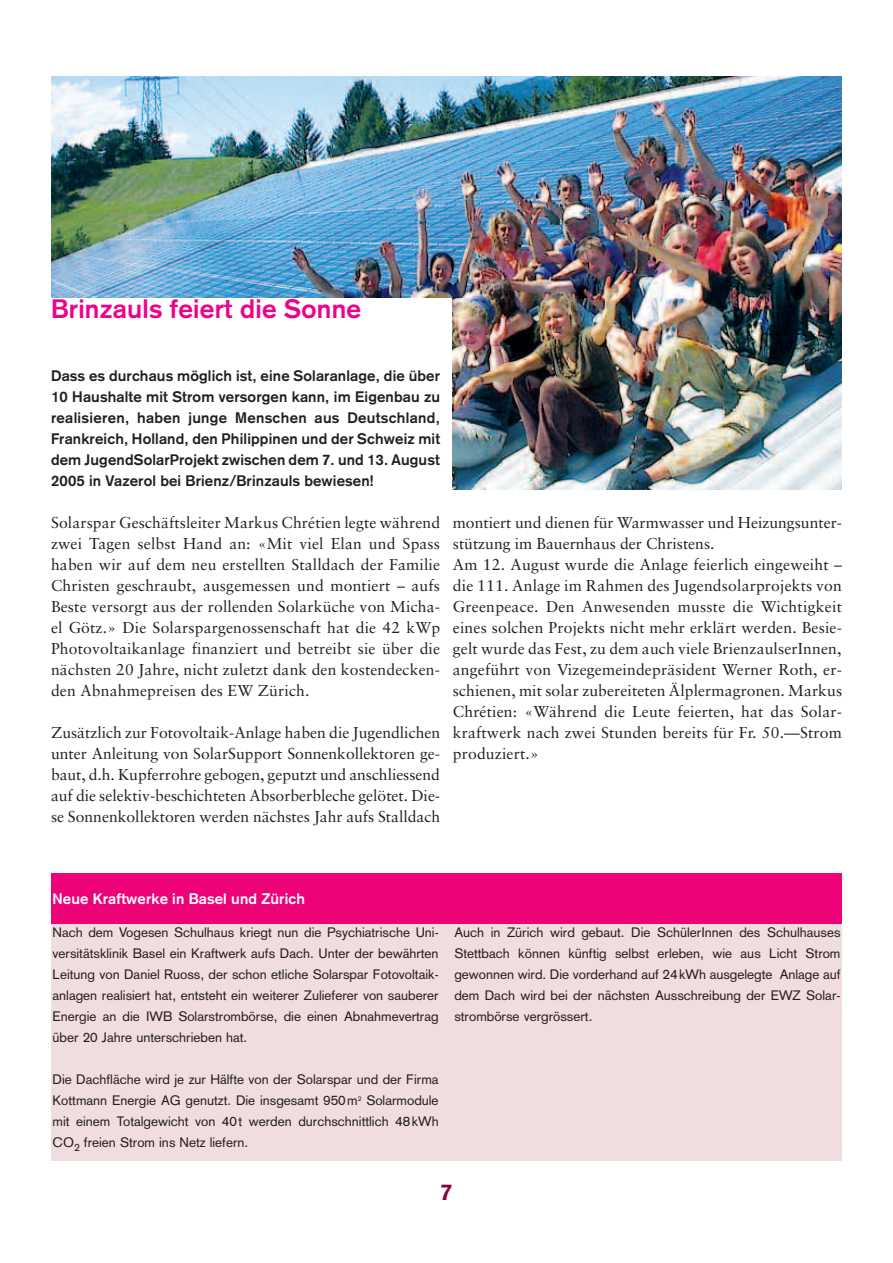
<style>
.page{position:relative;width:893px;height:1263px;background:#fff}
.page>*{position:absolute;margin:0;border:0;box-sizing:border-box;transform-origin:0 0}
.t1{font:700 26.25px "Akzidenz Grotesk";letter-spacing:.01em;color:#ed028c}
.t2{font:700 22.5px "Akzidenz Grotesk";color:#8b003d}
.t3{font:15.75px/21px "Sabon";letter-spacing:.01em;color:#231f20;text-align:justify}
.t4{font:700 15px/21px "Akzidenz Grotesk";letter-spacing:.01em;color:#231f20;text-align:justify}
.t5{font:700 15px "Akzidenz Grotesk";letter-spacing:.01em;color:#fff}
.t6{font:13.5px/21px "Akzidenz Grotesk";color:#231f20;text-align:justify}
</style>
<div class="page">
<img style="left:453px;top:298px;width:389px;height:192px">
<img style="left:51px;top:77px;width:791px;height:221px">
<div style="left:51px;top:873px;width:791px;height:288px;background:#f0dddf"></div>
<div style="left:51px;top:873px;width:791px;height:51px;background:#ed0277"></div>
<h1 class="t1" style="left:51px;top:299px;width:312px">Brinzauls feiert die Sonne</h1>
<p class="t4" style="left:51px;top:366px;width:391px">Dass es durchaus möglich ist, eine Solaranlage, die über 10 Haushalte mit Strom versorgen kann, im Eigenbau zu realisieren, haben junge Menschen aus Deutschland, Frankreich, Holland, den Philippinen und der Schweiz mit dem JugendSolarProjekt zwischen dem 7. und 13. August 2005 in Vazerol bei Brienz/Brinzauls bewiesen!</p>
<p class="t3" style="left:51px;top:513px;width:391px">Solarspar Geschäftsleiter Markus Chrétien legte während zwei Tagen selbst Hand an: «Mit viel Elan und Spass haben wir auf dem neu erstellten Stalldach der Familie Christen geschraubt, ausgemessen und montiert – aufs Beste versorgt aus der rollenden Solarküche von Micha&shy;el Götz.» Die Solarspargenossenschaft hat die 42 kWp Photovoltaikanlage finanziert und betreibt sie über die nächsten 20 Jahre, nicht zuletzt dank den kostendecken&shy;den Abnahmepreisen des EW Zürich.</p>
<p class="t3" style="left:51px;top:723px;width:391px">Zusätzlich zur Fotovoltaik-Anlage haben die Jugendlichen unter Anleitung von SolarSupport Sonnenkollektoren ge&shy;baut, d.h. Kupferrohre gebogen, geputzt und anschliessend auf die selektiv-beschichteten Absorberbleche gelötet. Die&shy;se Sonnenkollektoren werden nächstes Jahr aufs Stalldach</p>
<p class="t3" style="left:453px;top:513px;width:391px;text-align:left">montiert und dienen für Warmwasser und Heizungsunter&shy;stützung im Bauernhaus der Christens.<br>Am 12. August wurde die Anlage feierlich eingeweiht – die 111. Anlage im Rahmen des Jugendsolarprojekts von Greenpeace. Den Anwesenden musste die Wichtigkeit eines solchen Projekts nicht mehr erklärt werden. Besie&shy;gelt wurde das Fest, zu dem auch viele BrienzaulserInnen, angeführt von Vizegemeindepräsident Werner Roth, er&shy;schienen, mit solar zubereiteten Älplermagronen. Markus Chrétien: «Während die Leute feierten, hat das Solar&shy;kraftwerk nach zwei Stunden bereits für Fr. 50.—Strom produziert.»</p>
<p class="t5" style="left:53px;top:894px;width:254px">Neue Kraftwerke in Basel und Zürich</p>
<p class="t6" style="left:53px;top:923px;width:388px">Nach dem Vogesen Schulhaus kriegt nun die Psychiatrische Uni&shy;versitätsklinik Basel ein Kraftwerk aufs Dach. Unter der bewährten Leitung von Daniel Ruoss, der schon etliche Solarspar Fotovoltaik&shy;anlagen realisiert hat, entsteht ein weiterer Zulieferer von sauberer Energie an die IWB Solarstrombörse, die einen Abnahmevertrag über 20 Jahre unterschrieben hat.</p>
<p class="t6" style="left:53px;top:1070px;width:388px">Die Dachfläche wird je zur Hälfte von der Solarspar und der Firma Kottmann Energie AG genutzt. Die insgesamt 950m<sup>2</sup> Solarmodule mit einem Totalgewicht von 40t werden durchschnittlich 48kWh CO<sub>2</sub> freien Strom ins Netz liefern.</p>
<p class="t6" style="left:454px;top:923px;width:388px">Auch in Zürich wird gebaut. Die SchülerInnen des Schulhauses Stettbach können künftig selbst erleben, wie aus Licht Strom gewonnen wird. Die vorderhand auf 24kWh ausgelegte Anlage auf dem Dach wird bei der nächsten Ausschreibung der EWZ Solar&shy;strombörse vergrössert.</p>
<h2 class="t2" style="left:440px;top:1184px;width:14px">7</h2>
</div>
